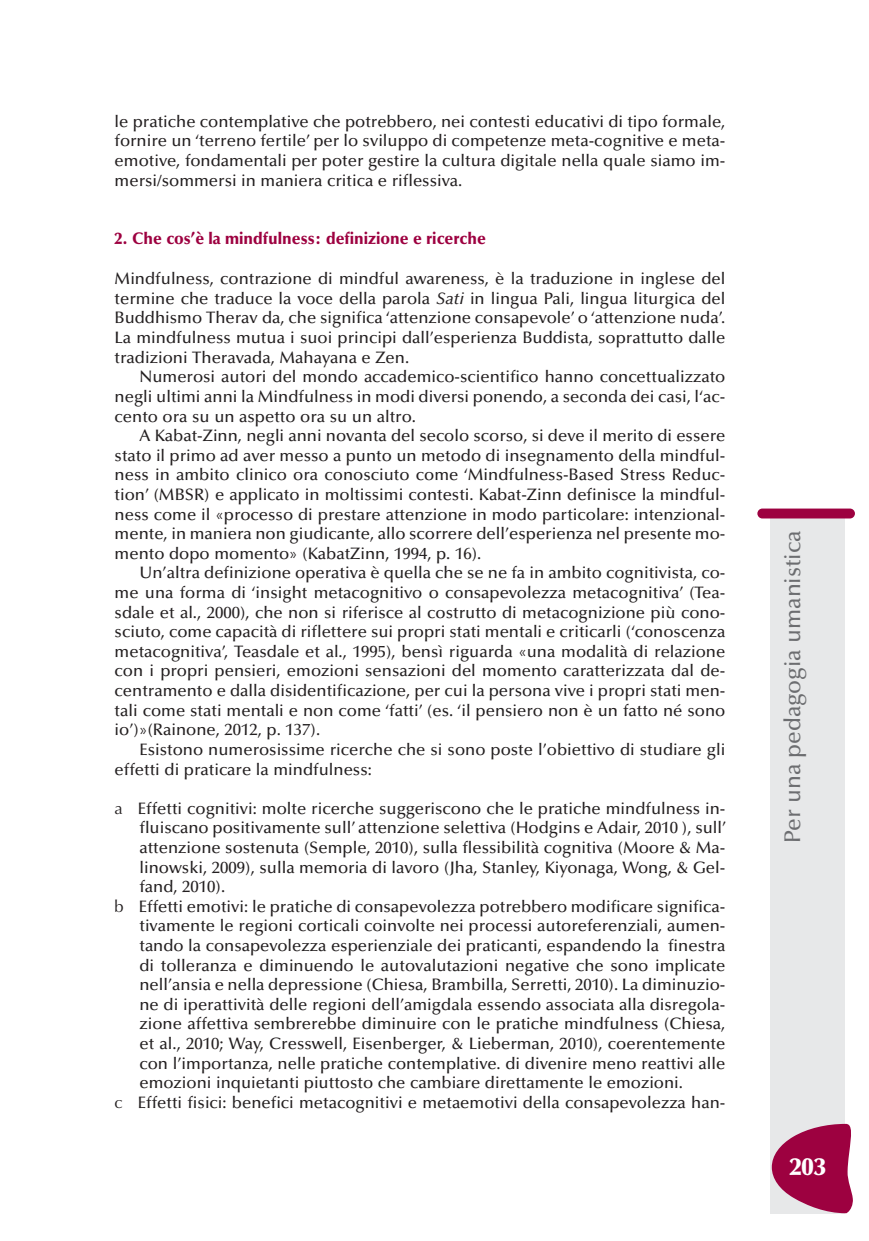
<style>
.page{position:relative;width:869px;height:1241px;background:#fff}
.page>*{position:absolute;margin:0;border:0;box-sizing:border-box;transform-origin:0 0}
.t1{font:900 24.5px "Optima";color:#fff}
.t2{font:500 22.75px "Optima";color:#6c6d70}
.t3{font:500 16.62px/19.6px "Optima";color:#231f20;text-align:justify}
.t4{font:900 16.62px "Optima";color:#9d0140;scale:.95 1}
.s1{font-style:italic}
.s2{font-weight:400}
</style>
<div class="page">
<div style="left:770px;top:516px;width:74px;height:697px;background:#e7e8e9"></div>
<div style="left:757px;top:508px;width:97px;height:10px;background:#9d0140;border-radius:5px"></div>
<svg style="left:771px;top:1123px;width:82px;height:89px"></svg>
<p class="t3" style="left:115px;top:113px;width:612px">le pratiche contemplative che potrebbero, nei contesti educativi di tipo formale, fornire un ‘terreno fertile’ per lo sviluppo di competenze meta-cognitive e meta&shy;emotive, fondamentali per poter gestire la cultura digitale nella quale siamo im&shy;mersi/sommersi in maniera critica e riflessiva.</p>
<p class="t4" style="left:115px;top:232px;width:392px">2. Che cos’è la mindfulness: definizione e ricerche</p>
<p class="t3" style="left:115px;top:270px;width:612px">Mindfulness, contrazione di mindful awareness, è la traduzione in inglese del termine che traduce la voce della parola <span class="s1">Sati</span> in lingua Pali, lingua liturgica del Buddhismo Therav da, che significa ‘attenzione consapevole’ o ‘attenzione nuda’.<br>La mindfulness mutua i suoi principi dall’esperienza Buddista, soprattutto dalle tradizioni Theravada, Mahayana e Zen.</p>
<p class="t3" style="left:115px;top:368px;width:612px;text-indent:25px">Numerosi autori del mondo accademico-scientifico hanno concettualizzato negli ultimi anni la Mindfulness in modi diversi ponendo, a seconda dei casi, l‘ac&shy;cento ora su un aspetto ora su un altro.</p>
<p class="t3" style="left:115px;top:427px;width:612px;text-indent:25px">A Kabat-Zinn, negli anni novanta del secolo scorso, si deve il merito di essere stato il primo ad aver messo a punto un metodo di insegnamento della mindful&shy;ness in ambito clinico ora conosciuto come ‘Mindfulness-Based Stress Reduc&shy;tion’ (MBSR) e applicato in moltissimi contesti. Kabat-Zinn definisce la mindful&shy;ness come il «processo di prestare attenzione in modo particolare: intenzional&shy;mente, in maniera non giudicante, allo scorrere dell’esperienza nel presente mo&shy;mento dopo momento» (KabatZinn, 1994, p. 16).</p>
<p class="t3" style="left:115px;top:564px;width:612px;text-indent:25px">Un’altra definizione operativa è quella che se ne fa in ambito cognitivista, co&shy;me una forma di ‘insight metacognitivo o consapevolezza metacognitiva’ (Tea&shy;sdale et al., 2000), che non si riferisce al costrutto di metacognizione più cono&shy;sciuto, come capacità di riflettere sui propri stati mentali e criticarli (‘conoscenza metacognitiva’, Teasdale et al., 1995), bensì riguarda «una modalità di relazione con i propri pensieri, emozioni sensazioni del momento caratterizzata dal de&shy;centramento e dalla disidentificazione, per cui la persona vive i propri stati men&shy;tali come stati mentali e non come ‘fatti’ (es. ‘il pensiero non è un fatto né sono io’)»(Rainone, 2012, p. 137).</p>
<p class="t3" style="left:115px;top:741px;width:612px;text-indent:25px">Esistono numerosissime ricerche che si sono poste l’obiettivo di studiare gli effetti di praticare la mindfulness:</p>
<p class="t3" style="left:115px;top:799px;width:612px"><span class="s2">a</span> Effetti cognitivi: molte ricerche suggeriscono che le pratiche mindfulness in-</p>
<p class="t3" style="left:139px;top:819px;width:588px">fluiscano positivamente sull’ attenzione selettiva (Hodgins e Adair, 2010 ), sull’</p>
<p class="t3" style="left:139px;top:839px;width:587px">attenzione sostenuta (Semple, 2010), sulla flessibilità cognitiva (Moore &amp; Ma-</p>
<p class="t3" style="left:139px;top:858px;width:587px">linowski, 2009), sulla memoria di lavoro (Jha, Stanley, Kiyonaga, Wong, &amp; Gel-</p>
<p class="t3" style="left:139px;top:878px;width:87px">fand, 2010).</p>
<p class="t3" style="left:115px;top:897px;width:612px"><span class="s2">b</span> Effetti emotivi: le pratiche di consapevolezza potrebbero modificare significa-</p>
<p class="t3" style="left:139px;top:917px;width:587px">tivamente le regioni corticali coinvolte nei processi autoreferenziali, aumen-</p>
<p class="t3" style="left:139px;top:937px;width:587px">tando la consapevolezza esperienziale dei praticanti, espandendo la finestra</p>
<p class="t3" style="left:139px;top:956px;width:587px">di tolleranza e diminuendo le autovalutazioni negative che sono implicate</p>
<p class="t3" style="left:139px;top:976px;width:587px">nell’ansia e nella depressione (Chiesa, Brambilla, Serretti, 2010). La diminuzio-</p>
<p class="t3" style="left:139px;top:995px;width:587px">ne di iperattività delle regioni dell’amigdala essendo associata alla disregola-</p>
<p class="t3" style="left:139px;top:1015px;width:587px">zione affettiva sembrerebbe diminuire con le pratiche mindfulness (Chiesa,</p>
<p class="t3" style="left:139px;top:1035px;width:587px">et al., 2010; Way, Cresswell, Eisenberger, &amp; Lieberman, 2010), coerentemente</p>
<p class="t3" style="left:139px;top:1054px;width:587px">con l’importanza, nelle pratiche contemplative. di divenire meno reattivi alle</p>
<p class="t3" style="left:139px;top:1074px;width:545px">emozioni inquietanti piuttosto che cambiare direttamente le emozioni.</p>
<p class="t3" style="left:115px;top:1093px;width:612px"><span class="s2">c</span> Effetti fisici: benefici metacognitivi e metaemotivi della consapevolezza han-</p>
<h2 class="t2" style="left:783px;top:842px;width:314px;rotate:-90deg">Per una pedagogia umanistica</h2>
<h1 class="t1" style="left:789px;top:1156px;width:38px">203</h1>
</div>
